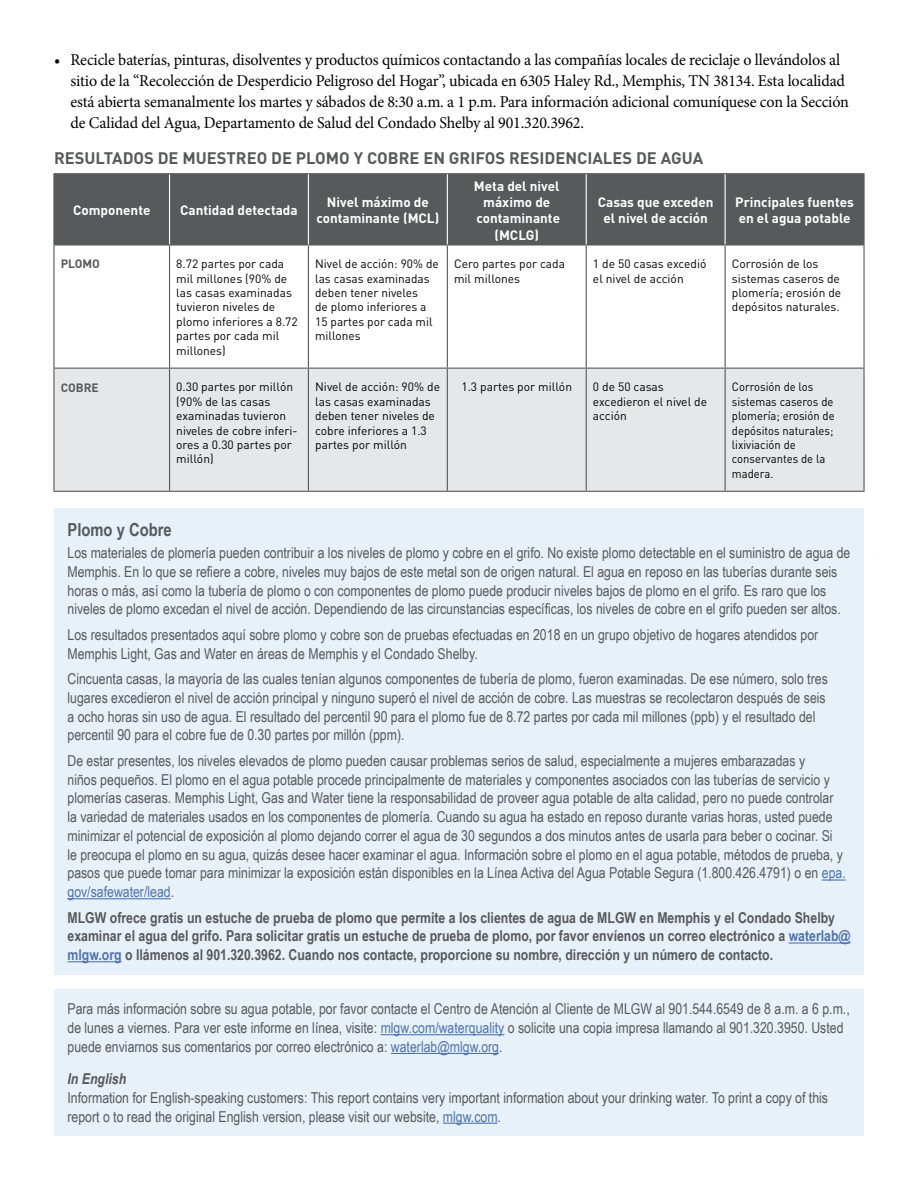
<style>
.page{position:relative;width:918px;height:1188px;background:#fff}
.page>*{position:absolute;margin:0;border:0;box-sizing:border-box;transform-origin:0 0}
.t1{font:700 18px "Arial Narrow";color:#58595b}
.t2{font:16.5px/21px "Minion Pro";letter-spacing:-.01em;color:#000}
.t3{font:700 16.5px "DIN";color:#58595b}
.t4{font:15px/18.8px "Arial Narrow";color:#58595b}
.t5{font:700 15px/18.8px "Arial Narrow";color:#58595b}
.t6{font:italic 700 15px "Arial Narrow";color:#58595b}
.t7{font:700 13.5px/16.2px "DIN";color:#fff;text-align:center}
.t8{font:12px/14.4px "DIN";color:#000}
.t9{font:12px/14.4px "DIN";color:#000;scale:.94 1}
.t10{font:700 12px "DIN";color:#58595b}
.s1{color:#4f73ad}
</style>
<div class="page">
<div style="left:54px;top:508px;width:810px;height:466px;background:#e7f1fa"></div>
<hr style="left:822px;top:879px;width:24px;height:2px;background:#4f73ad">
<hr style="left:68px;top:898px;width:103px;height:1px;background:#4f73ad">
<hr style="left:789px;top:942px;width:62px;height:2px;background:#4f73ad">
<hr style="left:68px;top:961px;width:54px;height:1px;background:#4f73ad">
<div style="left:55px;top:174px;width:808px;height:70px;background:#58595b"></div>
<div style="left:55px;top:369px;width:808px;height:122px;background:#e6e7e8"></div>
<hr style="left:169px;top:174px;width:1px;height:70px;background:#fff">
<hr style="left:53px;top:173px;width:117px;height:1px;background:#58595b">
<hr style="left:53px;top:174px;width:2px;height:70px;background:#58595b">
<hr style="left:170px;top:173px;width:138px;height:1px;background:#58595b">
<hr style="left:308px;top:173px;width:139px;height:1px;background:#58595b">
<hr style="left:447px;top:173px;width:139px;height:1px;background:#58595b">
<hr style="left:586px;top:173px;width:139px;height:1px;background:#58595b">
<hr style="left:725px;top:173px;width:140px;height:1px;background:#58595b">
<hr style="left:863px;top:174px;width:2px;height:70px;background:#58595b">
<hr style="left:53px;top:244px;width:117px;height:2px;background:#58595b">
<hr style="left:170px;top:244px;width:138px;height:2px;background:#58595b">
<hr style="left:308px;top:244px;width:139px;height:2px;background:#58595b">
<hr style="left:447px;top:244px;width:139px;height:2px;background:#58595b">
<hr style="left:586px;top:244px;width:139px;height:2px;background:#58595b">
<hr style="left:725px;top:244px;width:140px;height:2px;background:#58595b">
<hr style="left:308px;top:174px;width:1px;height:70px;background:#fff">
<hr style="left:53px;top:246px;width:2px;height:122px;background:#58595b">
<hr style="left:53px;top:368px;width:2px;height:123px;background:#58595b">
<hr style="left:169px;top:246px;width:1px;height:122px;background:#58595b">
<hr style="left:308px;top:246px;width:1px;height:122px;background:#58595b">
<hr style="left:447px;top:246px;width:1px;height:122px;background:#58595b">
<hr style="left:586px;top:246px;width:1px;height:122px;background:#58595b">
<hr style="left:725px;top:246px;width:1px;height:122px;background:#58595b">
<hr style="left:863px;top:246px;width:2px;height:122px;background:#58595b">
<hr style="left:55px;top:368px;width:115px;height:1px;background:#58595b">
<hr style="left:170px;top:368px;width:138px;height:1px;background:#58595b">
<hr style="left:169px;top:369px;width:1px;height:122px;background:#58595b">
<hr style="left:308px;top:368px;width:139px;height:1px;background:#58595b">
<hr style="left:308px;top:369px;width:1px;height:122px;background:#58595b">
<hr style="left:447px;top:368px;width:139px;height:1px;background:#58595b">
<hr style="left:447px;top:369px;width:1px;height:122px;background:#58595b">
<hr style="left:586px;top:368px;width:139px;height:1px;background:#58595b">
<hr style="left:586px;top:369px;width:1px;height:122px;background:#58595b">
<hr style="left:725px;top:368px;width:140px;height:1px;background:#58595b">
<hr style="left:725px;top:369px;width:1px;height:122px;background:#58595b">
<hr style="left:863px;top:369px;width:2px;height:122px;background:#58595b">
<hr style="left:53px;top:491px;width:117px;height:1px;background:#58595b">
<hr style="left:170px;top:491px;width:138px;height:1px;background:#58595b">
<hr style="left:308px;top:491px;width:139px;height:1px;background:#58595b">
<hr style="left:447px;top:491px;width:139px;height:1px;background:#58595b">
<hr style="left:586px;top:491px;width:139px;height:1px;background:#58595b">
<hr style="left:725px;top:491px;width:140px;height:1px;background:#58595b">
<hr style="left:447px;top:174px;width:1px;height:70px;background:#fff">
<hr style="left:586px;top:174px;width:1px;height:70px;background:#fff">
<hr style="left:725px;top:174px;width:1px;height:70px;background:#fff">
<div style="left:54px;top:989px;width:810px;height:147px;background:#e7f1fa"></div>
<hr style="left:381px;top:1034px;width:123px;height:1px;background:#4f73ad">
<hr style="left:391px;top:1053px;width:108px;height:1px;background:#4f73ad">
<hr style="left:443px;top:1123px;width:55px;height:1px;background:#4f73ad">
<p class="t2" style="left:71px;top:49px;width:780px;text-indent:-17px">• Recicle baterías, pinturas, disolventes y productos químicos contactando a las compañías locales de reciclaje o llevándolos al sitio de la “Recolección de Desperdicio Peligroso del Hogar”, ubicada en 6305 Haley Rd., Memphis, TN 38134. Esta localidad está abierta semanalmente los martes y sábados de 8:30 a.m. a 1 p.m. Para información adicional comuníquese con la Sección de Calidad del Agua, Departamento de Salud del Condado Shelby al 901.320.3962.</p>
<p class="t3" style="left:54px;top:147px;width:651px">RESULTADOS DE MUESTREO DE PLOMO Y COBRE EN GRIFOS RESIDENCIALES DE AGUA</p>
<p class="t7" style="left:73px;top:202px;width:79px">Componente</p>
<p class="t7" style="left:180px;top:202px;width:119px">Cantidad detectada</p>
<p class="t7" style="left:316px;top:194px;width:124px">Nivel máximo de contaminante (MCL)</p>
<p class="t7" style="left:474px;top:177px;width:88px">Meta del nivel máximo de contaminante (MCLG)</p>
<p class="t7" style="left:598px;top:194px;width:117px">Casas que exceden el nivel de acción</p>
<p class="t7" style="left:735px;top:194px;width:120px;text-align:left">Principales fuentes en el agua potable</p>
<p class="t10" style="left:61px;top:256px;width:41px">PLOMO</p>
<p class="t8" style="left:176px;top:256px;width:123px">8.72 partes por cada mil millones (90% de las casas examinadas tuvieron niveles de plomo inferiores a 8.72 partes por cada mil millones)</p>
<p class="t8" style="left:315px;top:256px;width:125px">Nivel de acción: 90% de las casas examinadas deben tener niveles<br>de plomo inferiores a<br>15 partes por cada mil millones</p>
<p class="t8" style="left:454px;top:256px;width:112px">Cero partes por cada mil millones</p>
<p class="t8" style="left:593px;top:256px;width:115px">1 de 50 casas excedió el nivel de acción</p>
<p class="t8" style="left:732px;top:256px;width:111px">Corrosión de los sistemas caseros de plomería; erosión de depósitos naturales.</p>
<p class="t10" style="left:61px;top:379px;width:40px">COBRE</p>
<p class="t8" style="left:176px;top:380px;width:123px">0.30 partes por millón (90% de las casas examinadas tuvieron niveles de cobre inferi&shy;ores a 0.30 partes por millón)</p>
<p class="t8" style="left:315px;top:380px;width:126px">Nivel de acción: 90% de las casas examinadas deben tener niveles de cobre inferiores a 1.3 partes por millón</p>
<p class="t8" style="left:461px;top:380px;width:112px">1.3 partes por millón</p>
<p class="t8" style="left:593px;top:380px;width:116px">0 de 50 casas excedieron el nivel de acción</p>
<p class="t9" style="left:732px;top:380px;width:111px">Corrosión de los sistemas caseros de plomería; erosión de depósitos naturales; lixiviación de conservantes de la madera.</p>
<p class="t1" style="left:68px;top:516px;width:106px">Plomo y Cobre</p>
<p class="t4" style="left:68px;top:543px;width:784px">Los materiales de plomería pueden contribuir a los niveles de plomo y cobre en el grifo. No existe plomo detectable en el suministro de agua de Memphis. En lo que se refiere a cobre, niveles muy bajos de este metal son de origen natural. El agua en reposo en las tuberías durante seis horas o más, así como la tubería de plomo o con componentes de plomo puede producir niveles bajos de plomo en el grifo. Es raro que los niveles de plomo excedan el nivel de acción. Dependiendo de las circunstancias específicas, los niveles de cobre en el grifo pueden ser altos.</p>
<p class="t4" style="left:68px;top:625px;width:752px">Los resultados presentados aquí sobre plomo y cobre son de pruebas efectuadas en 2018 en un grupo objetivo de hogares atendidos por<br>Memphis Light, Gas and Water en áreas de Memphis y el Condado Shelby.</p>
<p class="t4" style="left:68px;top:669px;width:762px">Cincuenta casas, la mayoría de las cuales tenían algunos componentes de tubería de plomo, fueron examinadas. De ese número, solo tres lugares excedieron el nivel de acción principal y ninguno superó el nivel de acción de cobre. Las muestras se recolectaron después de seis a ocho horas sin uso de agua. El resultado del percentil 90 para el plomo fue de 8.72 partes por cada mil millones (ppb) y el resultado del percentil 90 para el cobre fue de 0.30 partes por millón (ppm).</p>
<p class="t4" style="left:68px;top:751px;width:780px">De estar presentes, los niveles elevados de plomo pueden causar problemas serios de salud, especialmente a mujeres embarazadas y<br>niños pequeños. El plomo en el agua potable procede principalmente de materiales y componentes asociados con las tuberías de servicio y plomerías caseras. Memphis Light, Gas and Water tiene la responsabilidad de proveer agua potable de alta calidad, pero no puede controlar la variedad de materiales usados en los componentes de plomería. Cuando su agua ha estado en reposo durante varias horas, usted puede minimizar el potencial de exposición al plomo dejando correr el agua de 30 segundos a dos minutos antes de usarla para beber o cocinar. Si le preocupa el plomo en su agua, quizás desee hacer examinar el agua. Información sobre el plomo en el agua potable, métodos de prueba, y pasos que puede tomar para minimizar la exposición están disponibles en la Línea Activa del Agua Potable Segura (1.800.426.4791) o en <span class="s1">epa. gov/safewater/lead</span>.</p>
<p class="t5" style="left:68px;top:907px;width:785px">MLGW ofrece gratis un estuche de prueba de plomo que permite a los clientes de agua de MLGW en Memphis y el Condado Shelby examinar el agua del grifo. Para solicitar gratis un estuche de prueba de plomo, por favor envíenos un correo electrónico a <span class="s1">waterlab@ mlgw.org</span> o llámenos al 901.320.3962. Cuando nos contacte, proporcione su nombre, dirección y un número de contacto.</p>
<p class="t4" style="left:67px;top:999px;width:784px">Para más información sobre su agua potable, por favor contacte el Centro de Atención al Cliente de MLGW al 901.544.6549 de 8 a.m. a 6 p.m., de lunes a viernes. Para ver este informe en línea, visite: <span class="s1">mlgw.com/waterquality</span> o solicite una copia impresa llamando al 901.320.3950. Usted puede enviarnos sus comentarios por correo electrónico a: <span class="s1">waterlab@mlgw.org</span>.</p>
<p class="t6" style="left:67px;top:1068px;width:60px">In English</p>
<p class="t4" style="left:67px;top:1088px;width:762px">Information for English-speaking customers: This report contains very important information about your drinking water. To print a copy of this report o to read the original English version, please visit our website, <span class="s1">mlgw.com</span>.</p>
</div>
